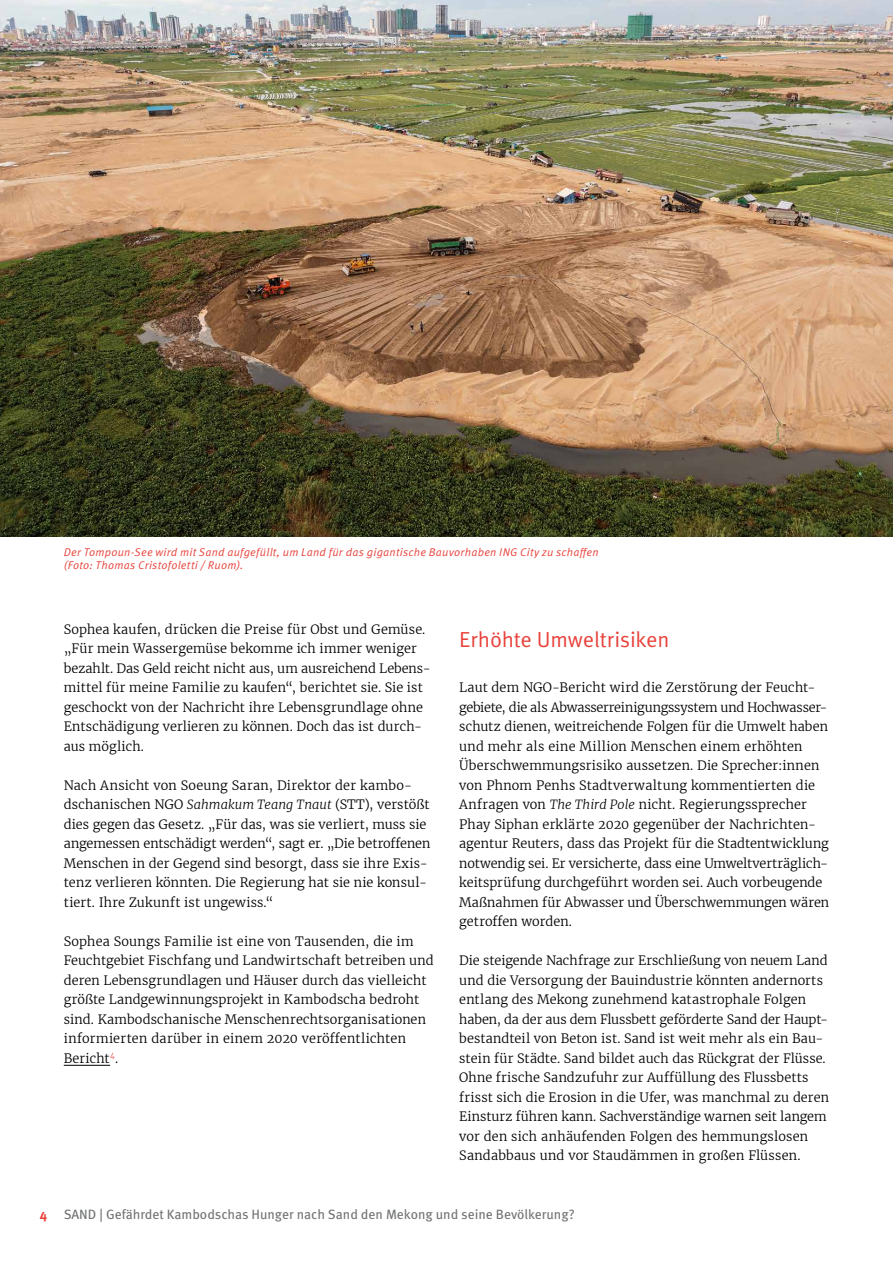
<style>
.page{position:relative;width:893px;height:1263px;background:#fff}
.page>*{position:absolute;margin:0;border:0;box-sizing:border-box;transform-origin:0 0}
.t1{font:21.75px "Meta OT";letter-spacing:-.01em;color:#e8423b}
.t2{font:13.5px "Meta OT";color:#707274}
.t3{font:300 12.75px/19.5px "Merriweather";letter-spacing:.01em;color:#000}
.t4{font:italic 11.25px/13.5px "Meta OT";letter-spacing:.02em;color:#e8423b}
.s1{font-style:italic}
.s2{font-weight:700;color:#e8423b}
</style>
<div class="page">
<hr style="left:64px;top:1065px;width:46px;height:1px;background:#000">
<img style="left:0;top:0;width:893px;height:536px">
<p class="t4" style="left:64px;top:545px;width:536px">Der Tompoun-See wird mit Sand aufgefüllt, um Land für das gigantische Bauvorhaben ING City zu schaffen (Foto: Thomas Cristofoletti / Ruom).</p>
<p class="t3" style="left:64px;top:618px;width:366px">Sophea kaufen, drücken die Preise für Obst und Gemüse. „Für mein Wassergemüse bekomme ich immer weniger bezahlt. Das Geld reicht nicht aus, um ausreichend Lebens&shy;mittel für meine Familie zu kaufen“, berichtet sie. Sie ist geschockt von der Nachricht ihre Lebensgrundlage ohne Entschädigung verlieren zu können. Doch das ist durch&shy;aus möglich.</p>
<p class="t3" style="left:64px;top:774px;width:368px">Nach Ansicht von Soeung Saran, Direktor der kambo&shy;dschanischen NGO <span class="s1">Sahmakum Teang Tnaut</span> (STT), verstößt dies gegen das Gesetz. „Für das, was sie verliert, muss sie angemessen entschädigt werden“, sagt er. „Die betroffenen Menschen in der Gegend sind besorgt, dass sie ihre Exis&shy;tenz verlieren könnten. Die Regierung hat sie nie konsul&shy;tiert. Ihre Zukunft ist ungewiss.“</p>
<p class="t3" style="left:64px;top:930px;width:371px">Sophea Soungs Familie ist eine von Tausenden, die im Feuchtgebiet Fischfang und Landwirtschaft betreiben und deren Lebensgrundlagen und Häuser durch das vielleicht größte Landgewinnungsprojekt in Kambodscha bedroht sind. Kambodschanische Menschenrechtsorganisationen informierten darüber in einem 2020 veröffentlichten Bericht<sup>4</sup>.</p>
<h1 class="t1" style="left:459px;top:626px;width:212px">Erhöhte Umweltrisiken</h1>
<p class="t3" style="left:459px;top:676px;width:371px">Laut dem NGO-Bericht wird die Zerstörung der Feucht&shy;gebiete, die als Abwasserreinigungssystem und Hochwasser&shy;schutz dienen, weitreichende Folgen für die Umwelt haben und mehr als eine Million Menschen einem erhöhten Überschwemmungsrisiko aussetzen. Die Sprecher:innen von Phnom Penhs Stadtverwaltung kommentierten die Anfragen von <span class="s1">The Third Pole</span> nicht. Regierungssprecher Phay Siphan erklärte 2020 gegenüber der Nachrichten&shy;agentur Reuters, dass das Projekt für die Stadtentwicklung notwendig sei. Er versicherte, dass eine Umweltverträglich&shy;keitsprüfung durchgeführt worden sei. Auch vorbeugende Maßnahmen für Abwasser und Überschwemmungen wären getroffen worden.</p>
<p class="t3" style="left:459px;top:949px;width:371px">Die steigende Nachfrage zur Erschließung von neuem Land und die Versorgung der Bauindustrie könnten andernorts entlang des Mekong zunehmend katastrophale Folgen haben, da der aus dem Flussbett geförderte Sand der Haupt&shy;bestandteil von Beton ist. Sand ist weit mehr als ein Bau&shy;stein für Städte. Sand bildet auch das Rückgrat der Flüsse.<br>Ohne frische Sandzufuhr zur Auffüllung des Flussbetts frisst sich die Erosion in die Ufer, was manchmal zu deren Einsturz führen kann. Sachverständige warnen seit langem vor den sich anhäufenden Folgen des hemmungslosen Sandabbaus und vor Staudämmen in großen Flüssen.</p>
<p class="t2" style="left:40px;top:1206px;width:536px"><span class="s2">4</span> SAND | Gefährdet Kambodschas Hunger nach Sand den Mekong und seine Bevölkerung?</p>
</div>
